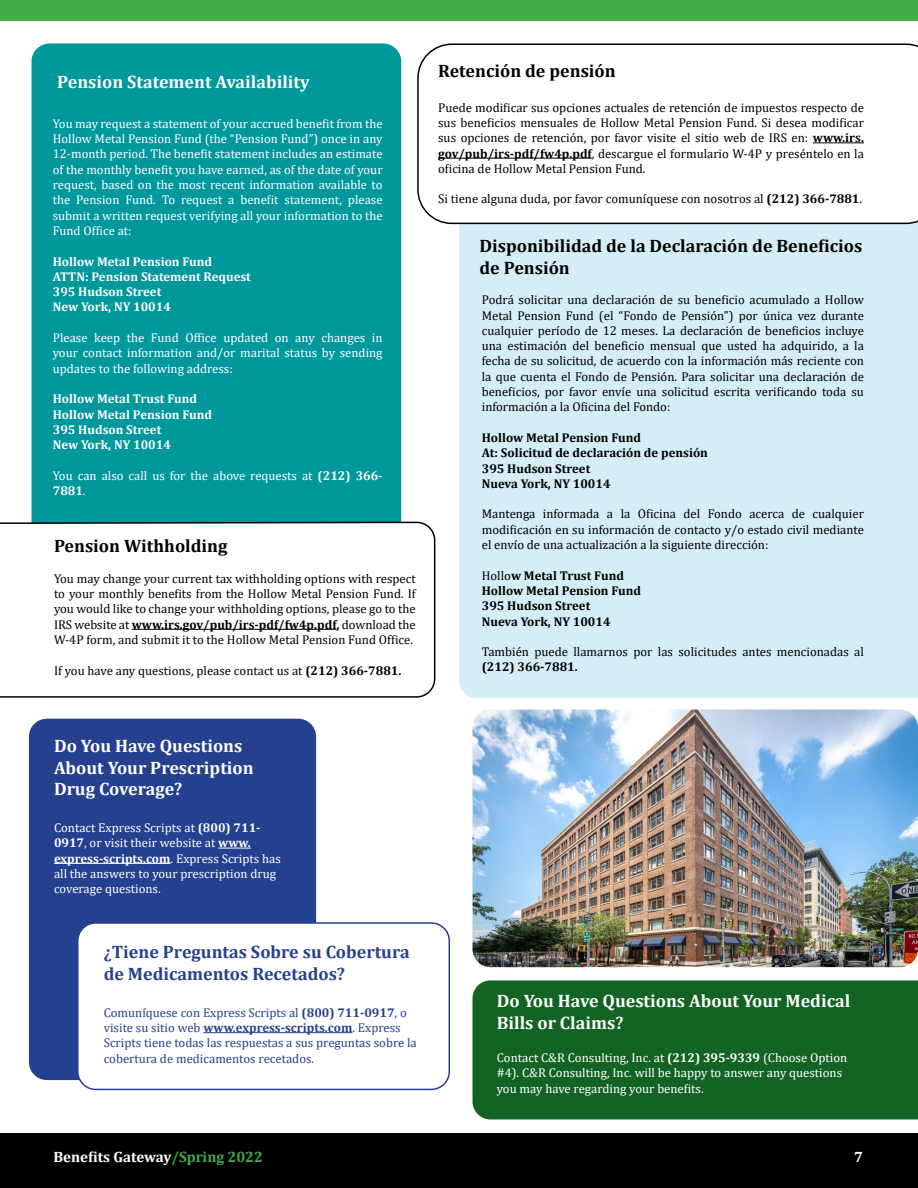
<style>
.page{position:relative;width:918px;height:1188px;background:#fff}
.page>*{position:absolute;margin:0;border:0;box-sizing:border-box;transform-origin:0 0}
.t1{font:700 18px/21.6px "Cambria";color:#fff}
.t2{font:700 18px/21.6px "Cambria";color:#000}
.t3{font:700 18px/21.6px "Cambria";color:#25408f}
.t4{font:700 15px "Cambria";color:#fff}
.t5{font:12.75px/15.3px "Cambria";color:#000;text-align:justify}
.t6{font:12.75px/15.3px "Cambria";color:#fff}
.t7{font:700 12.75px/15.3px "Cambria";color:#000}
.t8{font:12.75px/15.3px "Cambria";color:#25408f}
.t9{font:700 12.75px/15.3px "Cambria";color:#fff}
.s1{font-weight:700}
.s2{font-weight:400}
.s3{color:#41ad49}
</style>
<div class="page">
<div style="left:29px;top:719px;width:287px;height:361px;background:#25408f;border-radius:18px"></div>
<div style="left:32px;top:44px;width:369px;height:577px;background:#00979d;border-radius:18px"></div>
<div style="left:472px;top:980px;width:446px;height:139px;background:#136325"></div>
<div style="left:459px;top:224px;width:459px;height:474px;background:#d5eef6"></div>
<svg style="left:417px;top:44px;width:501px;height:180px"></svg>
<div style="left:0;top:1134px;width:918px;height:54px;background:#000"></div>
<div style="left:0;top:0;width:918px;height:21px;background:#41ad49"></div>
<svg style="left:0;top:521px;width:436px;height:177px"></svg>
<hr style="left:813px;top:142px;width:51px;height:1px;background:#000">
<hr style="left:438px;top:158px;width:154px;height:1px;background:#000">
<hr style="left:132px;top:629px;width:205px;height:1px;background:#000">
<img style="left:472px;top:709px;width:446px;height:258px">
<hr style="left:218px;top:848px;width:33px;height:1px;background:#fff">
<hr style="left:54px;top:863px;width:117px;height:1px;background:#fff">
<div style="left:78px;top:923px;width:371px;height:166px;background:#fff;border-radius:18px"></div>
<div style="left:77px;top:922px;width:373px;height:168px;border:2px solid #25408f;border-radius:18px"></div>
<hr style="left:203px;top:1032px;width:149px;height:1px;background:#25408f">
<h1 class="t1" style="left:57px;top:70px;width:254px">Pension Statement Availability</h1>
<p class="t6" style="left:53px;top:116px;width:331px;text-align:justify">You may request a statement of your accrued benefit from the Hollow Metal Pension Fund (the “Pension Fund”) once in any 12-month period. The benefit statement includes an estimate of the monthly benefit you have earned, as of the date of your request, based on the most recent information available to the Pension Fund. To request a benefit statement, please submit a written request verifying all your information to the Fund Office at:</p>
<p class="t9" style="left:53px;top:253px;width:200px">Hollow Metal Pension Fund<br>ATTN: Pension Statement Request<br>395 Hudson Street<br>New York, NY 10014</p>
<p class="t6" style="left:53px;top:330px;width:331px;text-align:justify">Please keep the Fund Office updated on any changes in your contact information and/or marital status by sending updates to the following address:</p>
<p class="t9" style="left:53px;top:391px;width:161px">Hollow Metal Trust Fund<br>Hollow Metal Pension Fund<br>395 Hudson Street<br>New York, NY 10014</p>
<p class="t6" style="left:53px;top:468px;width:331px">You can also call us for the above requests at <span class="s1">(212) 366-<br>7881</span>.</p>
<h1 class="t2" style="left:54px;top:535px;width:175px">Pension Withholding</h1>
<p class="t5" style="left:54px;top:571px;width:363px">You may change your current tax withholding options with respect to your monthly benefits from the Hollow Metal Pension Fund. If you would like to change your withholding options, please go to the IRS website at <span class="s1">www.irs.gov/pub/irs-pdf/fw4p.pdf,</span> download the W-4P form, and submit it to the Hollow Metal Pension Fund Office.</p>
<p class="t5" style="left:54px;top:663px;width:349px">If you have any questions, please contact us at <span class="s1">(212) 366-7881.</span></p>
<h1 class="t2" style="left:438px;top:59px;width:179px">Retención de pensión</h1>
<p class="t5" style="left:438px;top:100px;width:427px">Puede modificar sus opciones actuales de retención de impuestos respecto de sus beneficios mensuales de Hollow Metal Pension Fund. Si desea modificar sus opciones de retención, por favor visite el sitio web de IRS en: <span class="s1">www.irs. gov/pub/irs-pdf/fw4p.pdf</span>, descargue el formulario W-4P y preséntelo en la oficina de Hollow Metal Pension Fund.</p>
<p class="t5" style="left:438px;top:191px;width:426px">Si tiene alguna duda, por favor comuníquese con nosotros al <span class="s1">(212) 366-7881</span>.</p>
<h1 class="t2" style="left:480px;top:235px;width:384px">Disponibilidad de la Declaración de Beneficios de Pensión</h1>
<p class="t5" style="left:482px;top:292px;width:384px">Podrá solicitar una declaración de su beneficio acumulado a Hollow Metal Pension Fund (el “Fondo de Pensión”) por única vez durante cualquier período de 12 meses. La declaración de beneficios incluye una estimación del beneficio mensual que usted ha adquirido, a la fecha de su solicitud, de acuerdo con la información más reciente con la que cuenta el Fondo de Pensión. Para solicitar una declaración de beneficios, por favor envíe una solicitud escrita verificando toda su información a la Oficina del Fondo:</p>
<p class="t7" style="left:482px;top:430px;width:228px">Hollow Metal Pension Fund<br>At: Solicitud de declaración de pensión<br>395 Hudson Street<br>Nueva York, NY 10014</p>
<p class="t5" style="left:482px;top:506px;width:384px">Mantenga informada a la Oficina del Fondo acerca de cualquier modificación en su información de contacto y/o estado civil mediante el envío de una actualización a la siguiente dirección:</p>
<p class="t7" style="left:482px;top:567px;width:161px"><span class="s2">Hollo</span>w Metal Trust Fund<br>Hollow Metal Pension Fund<br>395 Hudson Street<br>Nueva York, NY 10014</p>
<p class="t5" style="left:482px;top:644px;width:384px">También puede llamarnos por las solicitudes antes mencionadas al</p>
<p class="t7" style="left:482px;top:659px;width:97px">(212) 366-7881.</p>
<h1 class="t1" style="left:54px;top:734px;width:201px">Do You Have Questions<br>About Your Prescription<br>Drug Coverage?</h1>
<p class="t6" style="left:54px;top:820px;width:228px">Contact Express Scripts at <span class="s1">(800) 711- 0917</span>, or visit their website at <span class="s1">www. express-scripts.com</span>. Express Scripts has all the answers to your prescription drug coverage questions.</p>
<h1 class="t3" style="left:104px;top:941px;width:307px">¿Tiene Preguntas Sobre su Cobertura de Medicamentos Recetados?</h1>
<p class="t8" style="left:104px;top:1005px;width:315px">Comuníquese con Express Scripts al <span class="s1">(800) 711-0917</span>, o visite su sitio web <span class="s1">www.express-scripts.com</span>. Express Scripts tiene todas las respuestas a sus preguntas sobre la cobertura de medicamentos recetados.</p>
<p class="t4" style="left:48px;top:1147px;width:216px">9Benefits Gateway<span class="s3">/Spring 2022</span></p>
<h1 class="t1" style="left:497px;top:990px;width:355px">Do You Have Questions About Your Medical<br>Bills or Claims?</h1>
<p class="t6" style="left:497px;top:1050px;width:352px">Contact C&amp;R Consulting, Inc. at <span class="s1">(212) 395-9339</span> (Choose Option #4). C&amp;R Consulting, Inc. will be happy to answer any questions you may have regarding your benefits.</p>
</div>
